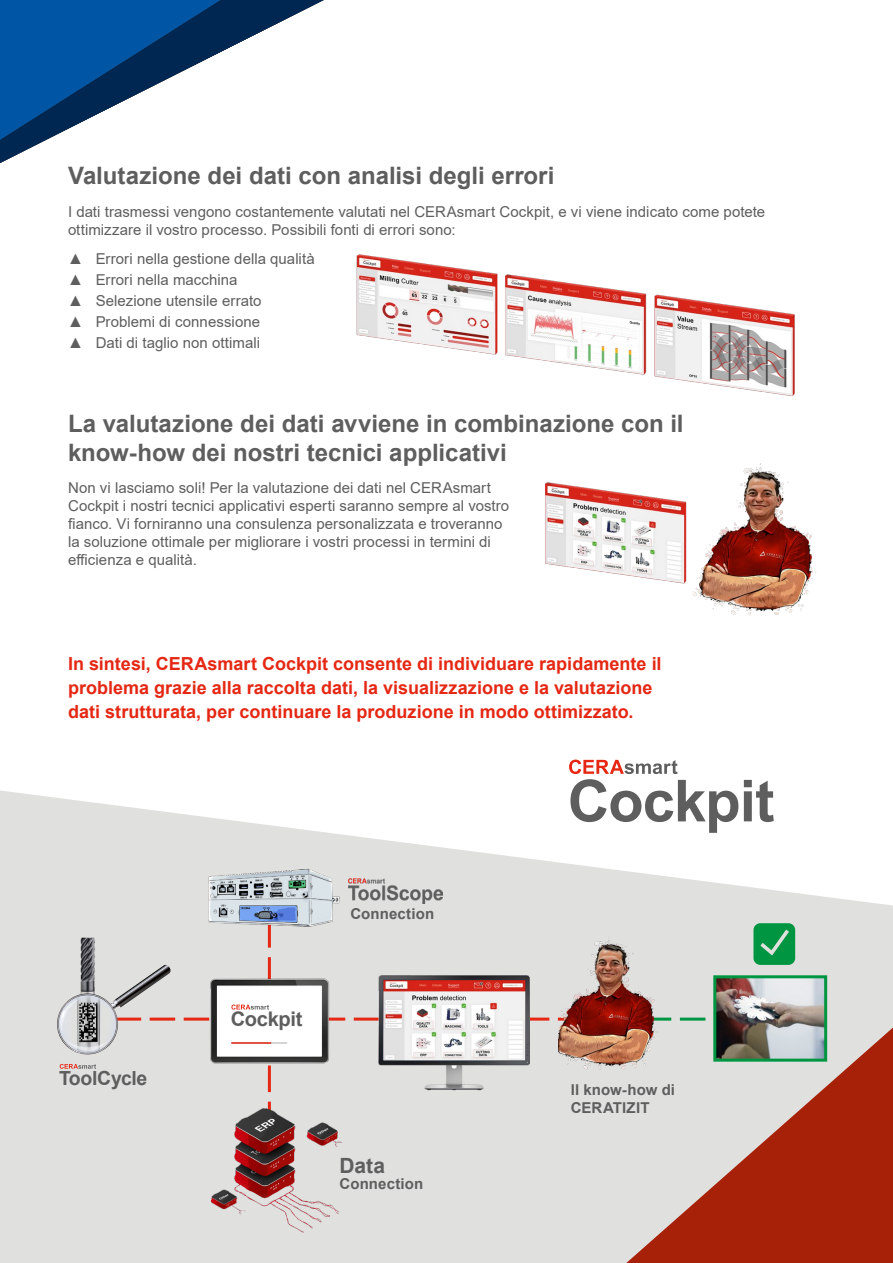
<style>
.page{position:relative;width:893px;height:1263px;background:#fff}
.page>*{position:absolute;margin:0;border:0;box-sizing:border-box;transform-origin:0 0}
.t1{font:700 57.9px "Arial";letter-spacing:-.015em;color:#5f5e5e}
.t2{font:700 24px/28.8px "Arial";color:#5f5e5e}
.t3{font:700 21px "Arial";color:#5f5e5e}
.t4{font:700 20.1px "Arial";letter-spacing:-.015em;color:#5f5e5e}
.t5{font:700 19.5px "Arial";letter-spacing:-.02em;color:#5f5e5e}
.t6{font:700 18px/24px "Arial";color:#e52713}
.t7{font:15px/18px "Arial";letter-spacing:.005em;color:#5f5e5e}
.t8{font:700 15px/18px "Arial";letter-spacing:.01em;color:#5f5e5e}
</style>
<div class="page">
<svg style="left:0;top:790px;width:893px;height:473px;fill:#e0e0df"></svg>
<img style="left:692px;top:463px;width:125px;height:153px">
<img style="left:654px;top:294px;width:141px;height:103px">
<img style="left:356px;top:254px;width:142px;height:101px">
<img style="left:505px;top:274px;width:142px;height:101px">
<img style="left:545px;top:463px;width:157px;height:129px">
<img style="left:201px;top:855px;width:145px;height:30px">
<img style="left:199px;top:1128px;width:157px;height:112px">
<svg style="left:569px;top:760px;width:108px;height:14px"></svg>
<img style="left:349px;top:879px;width:93px;height:6px">
<img style="left:740px;top:979px;width:83px;height:79px">
<div style="left:713px;top:975px;width:114px;height:87px;border:3px solid #009641"></div>
<svg style="left:753px;top:923px;width:42px;height:42px;background:#1b9f54"></svg>
<svg style="left:0;top:0;width:324px;height:163px"></svg>
<svg style="left:56px;top:885px;width:684px;height:243px;background:#d2cdcb"></svg>
<h2 class="t2" style="left:68px;top:162px;width:488px">Valutazione dei dati con analisi degli errori</h2>
<p class="t7" style="left:68px;top:202px;width:699px">I dati trasmessi vengono costantemente valutati nel CERAsmart Cockpit, e vi viene indicato come potete ottimizzare il vostro processo. Possibili fonti di errori sono:</p>
<p class="t7" style="left:68px;top:250px;width:248px">▲ Errori nella gestione della qualità</p>
<p class="t7" style="left:68px;top:271px;width:171px">▲ Errori nella macchina</p>
<p class="t7" style="left:68px;top:292px;width:195px">▲ Selezione utensile errato</p>
<p class="t7" style="left:68px;top:313px;width:194px">▲ Problemi di connessione</p>
<p class="t7" style="left:68px;top:334px;width:193px">▲ Dati di taglio non ottimali</p>
<h2 class="t2" style="left:68px;top:409px;width:617px">La valutazione dei dati avviene in combinazione con il know-how dei nostri tecnici applicativi</h2>
<p class="t7" style="left:68px;top:479px;width:443px">Non vi lasciamo soli! Per la valutazione dei dati nel CERAsmart Cockpit i nostri tecnici applicativi esperti saranno sempre al vostro fianco. Vi forniranno una consulenza personalizzata e troveranno la soluzione ottimale per migliorare i vostri processi in termini di efficienza e qualità.</p>
<p class="t6" style="left:68px;top:652px;width:595px">In sintesi, CERAsmart Cockpit consente di individuare rapidamente il problema grazie alla raccolta dati, la visualizzazione e la valutazione dati strutturata, per continuare la produzione in modo ottimizzato.</p>
<h3 class="t5" style="left:59px;top:1064px;width:90px">ToolCycle</h3>
<h3 class="t4" style="left:231px;top:1005px;width:73px">Cockpit</h3>
<p class="t8" style="left:350px;top:905px;width:85px">Connection</p>
<h3 class="t3" style="left:340px;top:1150px;width:47px">Data</h3>
<p class="t8" style="left:340px;top:1175px;width:85px">Connection</p>
<h1 class="t1" style="left:568px;top:760px;width:208px">Cockpit</h1>
<p class="t8" style="left:571px;top:1081px;width:106px">Il know-how di<br>CERATIZIT</p>
</div>
